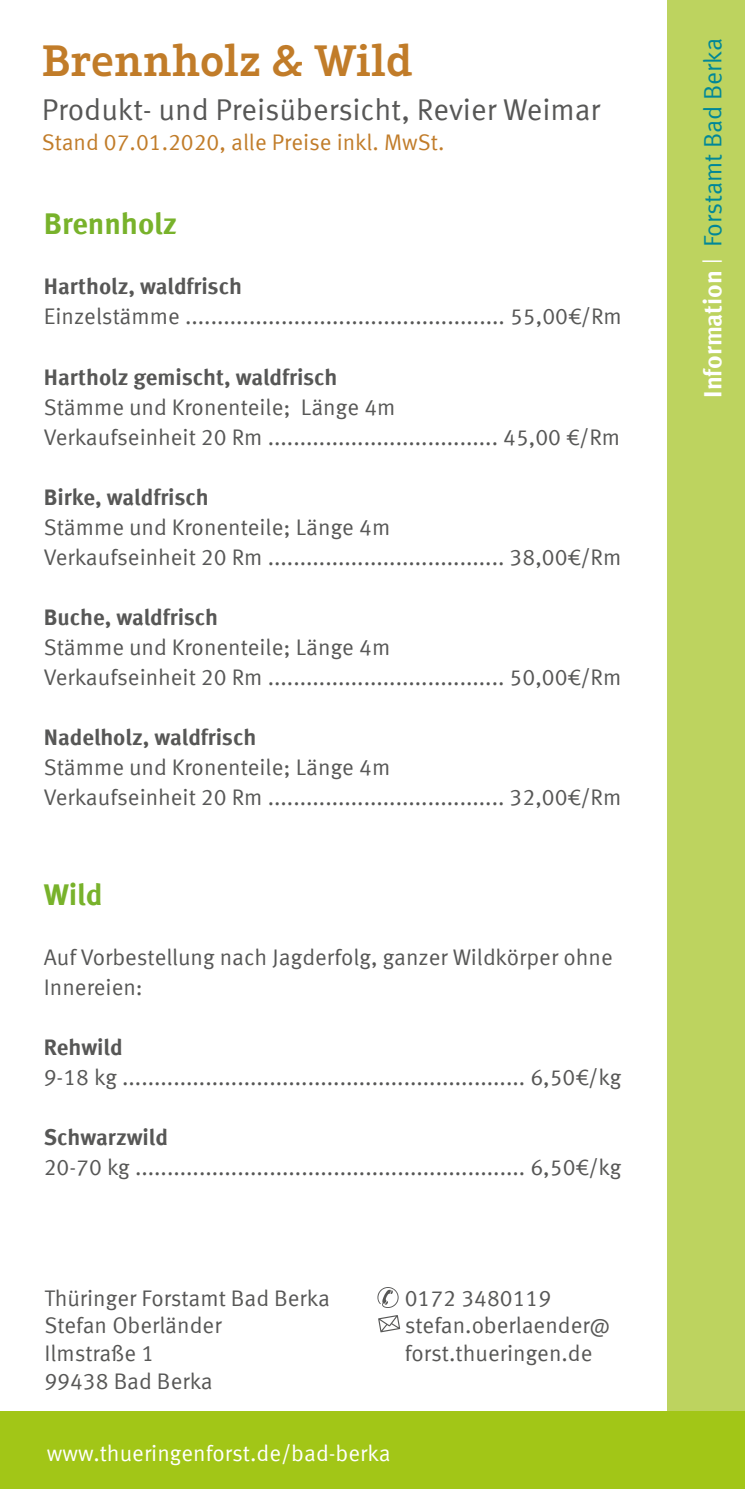
<style>
.page{position:relative;width:745px;height:1489px;background:#fff}
.page>*{position:absolute;margin:0;border:0;box-sizing:border-box;transform-origin:0 0}
.t1{font:600 45px "Aptifer Slab LT Pro";letter-spacing:.005em;color:#c17c29}
.t2{font:30px "Meta Offc Norm";color:#575756}
.t3{font:700 30px "Meta Offc";color:#78b22b}
.t4{font:25px "Meta Offc Norm";color:#008797}
.t5{font:22.5px/30px "Meta Offc Norm";color:#575756}
.t6{font:700 22.5px "Meta Offc";color:#575756}
.t7{font:22.5px "Meta Offc Norm";color:#c17c29}
.t8{font:22.5px "Meta Offc Norm";color:#fff}
.s1{font-family:"Meta Offc";font-weight:700;color:#fff}
.s2{font-family:"Delicious";color:#fff}
</style>
<div class="page">
<div style="left:0;top:0;width:744px;height:1488px;background:#bdd35f"></div>
<div style="left:0;top:0;width:666px;height:1410px;background:#fff"></div>
<div style="left:0;top:1410px;width:744px;height:78px;background:#a2c617"></div>
<svg style="left:378px;top:1315px;width:22px;height:17px"></svg>
<svg style="left:377px;top:1287px;width:21px;height:20px"></svg>
<h1 class="t1" style="left:42px;top:34px;width:372px">Brennholz &amp; Wild</h1>
<h2 class="t2" style="left:42px;top:92px;width:559px">Produkt- und Preisübersicht, Revier Weimar</h2>
<p class="t7" style="left:42px;top:129px;width:404px">Stand 07.01.2020, alle Preise inkl. MwSt.</p>
<h2 class="t3" style="left:44px;top:206px;width:135px">Brennholz</h2>
<p class="t6" style="left:44px;top:273px;width:199px">Hartholz, waldfrisch</p>
<p class="t5" style="left:44px;top:302px;width:579px">Einzelstämme .................................................. 55,00€/Rm</p>
<p class="t6" style="left:44px;top:363px;width:295px">Hartholz gemischt, waldfrisch</p>
<p class="t5" style="left:44px;top:392px;width:577px">Stämme und Kronenteile; Länge 4m<br>Verkaufseinheit 20 Rm .................................... 45,00 €/Rm</p>
<p class="t6" style="left:44px;top:483px;width:166px">Birke, waldfrisch</p>
<p class="t5" style="left:44px;top:512px;width:578px">Stämme und Kronenteile; Länge 4m<br>Verkaufseinheit 20 Rm ..................................... 38,00€/Rm</p>
<p class="t6" style="left:44px;top:603px;width:176px">Buche, waldfrisch</p>
<p class="t5" style="left:44px;top:632px;width:578px">Stämme und Kronenteile; Länge 4m<br>Verkaufseinheit 20 Rm ..................................... 50,00€/Rm</p>
<p class="t6" style="left:44px;top:723px;width:214px">Nadelholz, waldfrisch</p>
<p class="t5" style="left:44px;top:752px;width:578px">Stämme und Kronenteile; Länge 4m<br>Verkaufseinheit 20 Rm ..................................... 32,00€/Rm</p>
<h2 class="t3" style="left:44px;top:876px;width:60px">Wild</h2>
<p class="t5" style="left:44px;top:942px;width:570px">Auf Vorbestellung nach Jagderfolg, ganzer Wildkörper ohne<br>Innereien:</p>
<p class="t6" style="left:44px;top:1033px;width:80px">Rehwild</p>
<p class="t5" style="left:44px;top:1062px;width:578px">9-18 kg ............................................................... 6,50€/kg</p>
<p class="t6" style="left:44px;top:1123px;width:126px">Schwarzwild</p>
<p class="t5" style="left:44px;top:1152px;width:578px">20-70 kg ............................................................. 6,50€/kg</p>
<p class="t5" style="left:44px;top:1283px;width:287px">Thüringer Forstamt Bad Berka</p>
<p class="t5" style="left:404px;top:1283px;width:148px">0172 3480119</p>
<p class="t5" style="left:44px;top:1311px;width:179px">Stefan Oberländer</p>
<p class="t5" style="left:404px;top:1311px;width:207px">stefan.oberlaender@</p>
<p class="t5" style="left:44px;top:1338px;width:111px">Ilmstraße 1</p>
<p class="t5" style="left:404px;top:1338px;width:189px">forst.thueringen.de</p>
<p class="t5" style="left:44px;top:1366px;width:170px">99438 Bad Berka</p>
<p class="t8" style="left:47px;top:1439px;width:345px">www.thueringenforst.de/bad-berka</p>
<p class="t4" style="left:698px;top:398px;width:361px;rotate:-90deg"><span class="s1">Information</span> <span class="s2">|</span> Forstamt Bad Berka</p>
</div>
